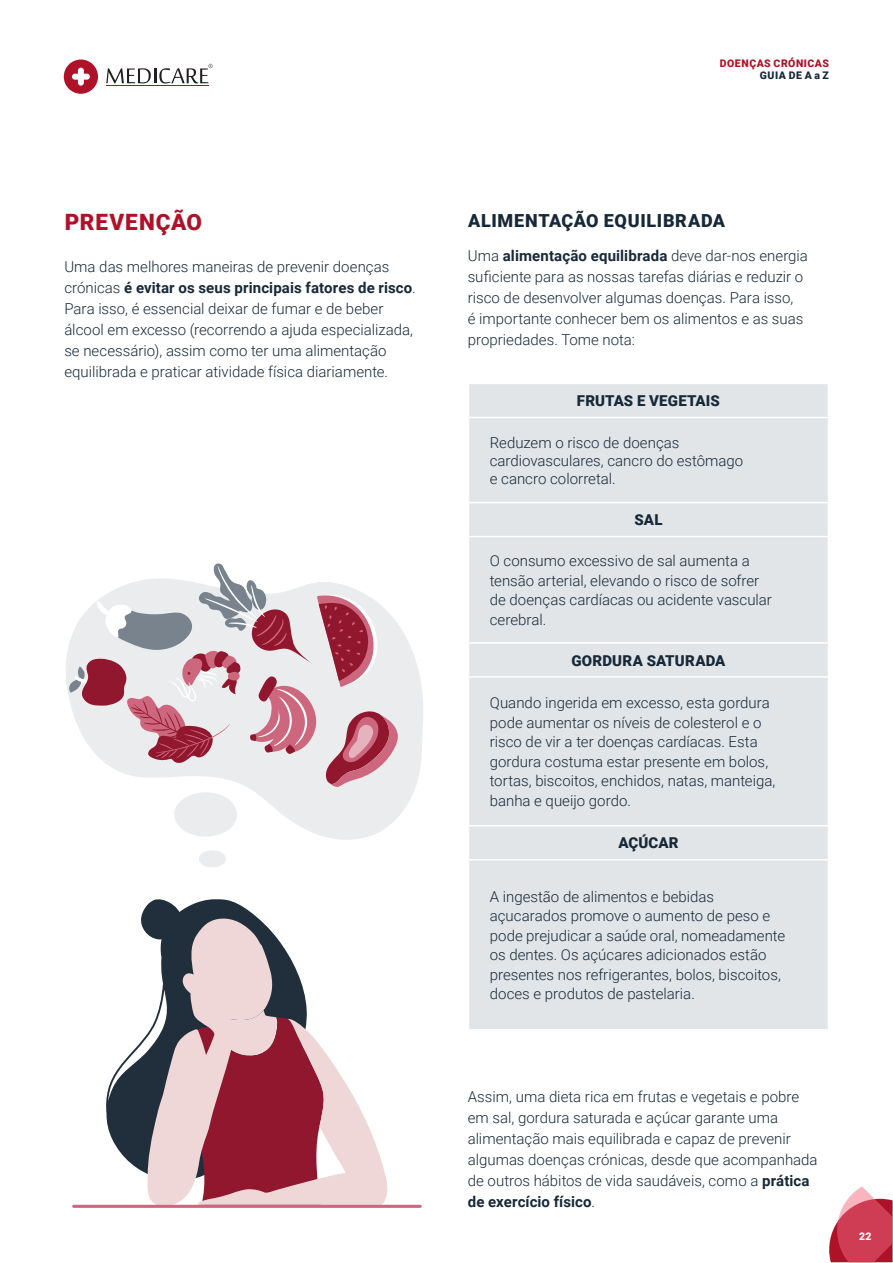
<style>
.page{position:relative;width:893px;height:1263px;background:#fff}
.page>*{position:absolute;margin:0;border:0;box-sizing:border-box;transform-origin:0 0}
.t1{font:900 22.5px "Roboto";letter-spacing:.04em;color:#ae1229}
.t2{font:900 18px "Roboto";letter-spacing:.04em;color:#172938}
.t3{font:300 15px/21px "Roboto";color:#172938}
.t4{font:900 15px "Roboto";letter-spacing:.01em;color:#172938}
.t5{font:900 10.5px "Roboto";letter-spacing:.05em;color:#ae1229}
.t6{font:900 10.5px "Roboto";letter-spacing:.05em;color:#172938}
.t7{font:900 10.5px "Roboto";color:#fff}
.s1{font-weight:700}
</style>
<div class="page">
<svg style="left:64px;top:60px;width:34px;height:34px"></svg>
<svg style="left:106px;top:64px;width:107px;height:19px"></svg>
<hr style="left:106px;top:85px;width:102px;height:1px;background:#ae1229">
<svg style="left:829px;top:1186px;width:64px;height:77px"></svg>
<div style="left:469px;top:384px;width:359px;height:645px;background:#e1e5e8"></div>
<hr style="left:468px;top:417px;width:361px;height:1px;background:#fff">
<hr style="left:468px;top:502px;width:361px;height:1px;background:#fff">
<hr style="left:468px;top:536px;width:361px;height:1px;background:#fff">
<hr style="left:468px;top:642px;width:361px;height:2px;background:#fff">
<hr style="left:468px;top:676px;width:361px;height:2px;background:#fff">
<hr style="left:468px;top:825px;width:361px;height:1px;background:#fff">
<hr style="left:468px;top:859px;width:361px;height:1px;background:#fff">
<svg style="left:66px;top:625px;width:357px;height:215px"></svg>
<svg style="left:68px;top:563px;width:330px;height:224px"></svg>
<svg style="left:106px;top:1050px;width:28px;height:116px;fill:#202f3b"></svg>
<svg style="left:134px;top:899px;width:254px;height:306px"></svg>
<hr style="left:72px;top:1205px;width:350px;height:3px;background:#cc677d;border-radius:2px">
<div style="left:174px;top:792px;width:63px;height:45px;background:#eaecee;border-radius:50%"></div>
<div style="left:199px;top:850px;width:27px;height:17px;background:#eaecee;border-radius:50%"></div>
<h1 class="t1" style="left:65px;top:206px;width:139px">PREVENÇÃO</h1>
<p class="t3" style="left:64px;top:255px;width:353px">Uma das melhores maneiras de prevenir doenças crónicas <span class="s1">é evitar os seus principais fatores de risco</span>.<br>Para isso, é essencial deixar de fumar e de beber álcool em excesso (recorrendo a ajuda especializada, se necessário), assim como ter uma alimentação equilibrada e praticar atividade física diariamente.</p>
<p class="t5" style="left:720px;top:56px;width:111px">DOENÇAS CRÓNICAS</p>
<p class="t6" style="left:760px;top:68px;width:71px">GUIA DE A a Z</p>
<p class="t2" style="left:468px;top:208px;width:259px">ALIMENTAÇÃO EQUILIBRADA</p>
<p class="t3" style="left:468px;top:244px;width:342px">Uma <span class="s1">alimentação equilibrada</span> deve dar-nos energia suficiente para as nossas tarefas diárias e reduzir o risco de desenvolver algumas doenças. Para isso,<br>é importante conhecer bem os alimentos e as suas propriedades. Tome nota:</p>
<p class="t4" style="left:577px;top:390px;width:144px">FRUTAS E VEGETAIS</p>
<p class="t3" style="left:490px;top:433px;width:255px;line-height:18px">Reduzem o risco de doenças cardiovasculares, cancro do estômago e cancro colorretal.</p>
<p class="t4" style="left:634px;top:509px;width:30px">SAL</p>
<p class="t3" style="left:490px;top:550px;width:284px;line-height:19.5px">O consumo excessivo de sal aumenta a tensão arterial, elevando o risco de sofrer de doenças cardíacas ou acidente vascular cerebral.</p>
<p class="t4" style="left:571px;top:650px;width:155px">GORDURA SATURADA</p>
<p class="t3" style="left:490px;top:692px;width:287px;line-height:19.5px">Quando ingerida em excesso, esta gordura pode aumentar os níveis de colesterol e o risco de vir a ter doenças cardíacas. Esta gordura costuma estar presente em bolos, tortas, biscoitos, enchidos, natas, manteiga, banha e queijo gordo.</p>
<p class="t4" style="left:618px;top:832px;width:62px">AÇÚCAR</p>
<p class="t3" style="left:490px;top:886px;width:297px;line-height:19.5px">A ingestão de alimentos e bebidas açucarados promove o aumento de peso e pode prejudicar a saúde oral, nomeadamente os dentes. Os açúcares adicionados estão presentes nos refrigerantes, bolos, biscoitos, doces e produtos de pastelaria.</p>
<p class="t3" style="left:468px;top:1085px;width:351px">Assim, uma dieta rica em frutas e vegetais e pobre em sal, gordura saturada e açúcar garante uma alimentação mais equilibrada e capaz de prevenir algumas doenças crónicas, desde que acompanhada de outros hábitos de vida saudáveis, como a <span class="s1">prática de exercício físico</span>.</p>
<p class="t7" style="left:859px;top:1229px;width:14px">22</p>
</div>
